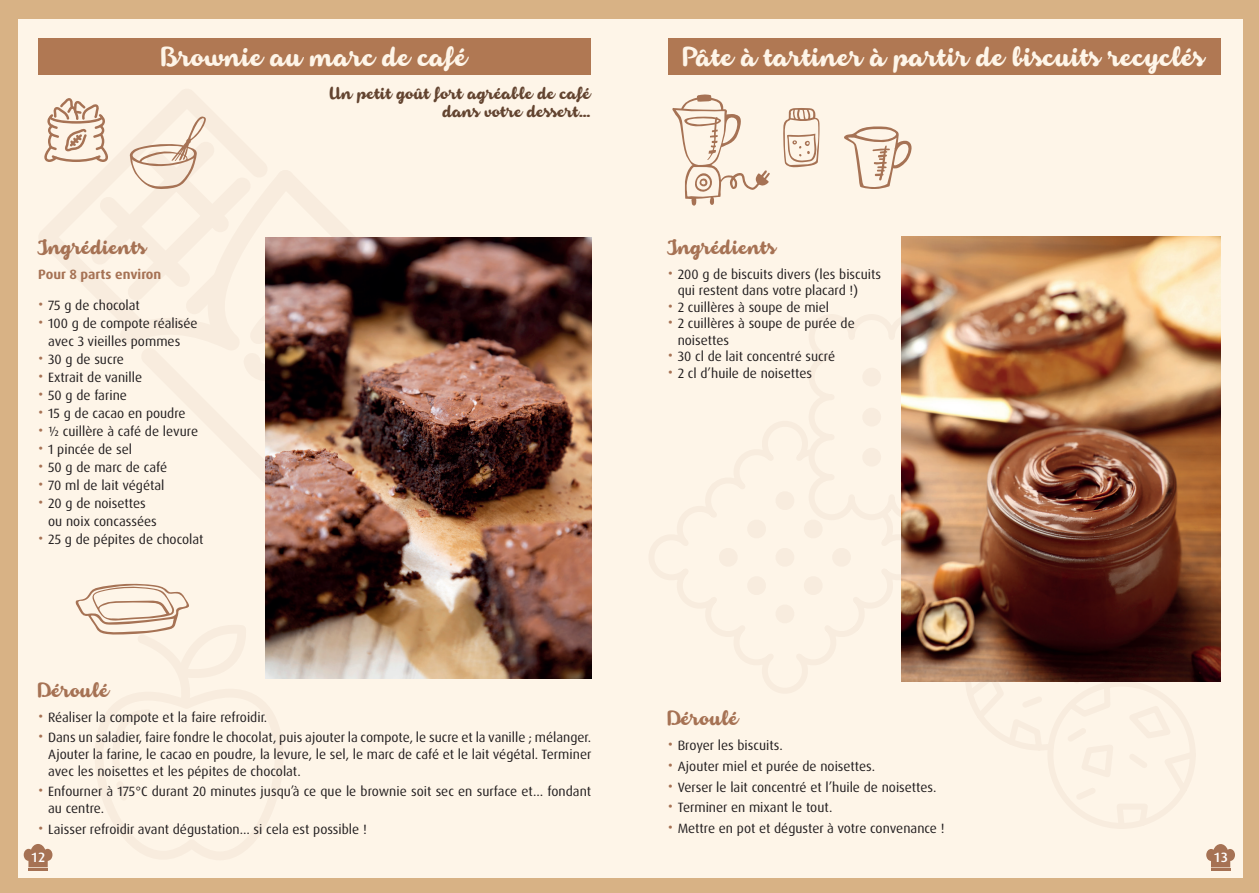
<style>
.page{position:relative;width:1259px;height:893px;background:#d8b285}
.page>*{position:absolute;margin:0;border:0;box-sizing:border-box;transform-origin:0 0}
.t1{font:24px "Armonioso";color:#fef5e8}
.t2{font:18px "Armonioso";color:#a67254}
.t3{font:15px "Armonioso";color:#634430}
.t4{font:13.5px/16.5px "Dax Pro";color:#231f20}
.t5{font:700 13.5px "Dax Pro";color:#a67254}
.t6{font:500 13.5px "Dax";color:#fff}
.s1{font-size:16.5px;color:#a67254}
</style>
<div class="page">
<div style="left:18px;top:19px;width:1224px;height:859px;background:#fef5e8"></div>
<svg style="left:24px;top:844px;width:28px;height:23px"></svg>
<hr style="left:28px;top:868px;width:20px;height:3px;background:#a67254">
<div style="left:30px;top:859px;width:17px;height:7px;background:#a67254"></div>
<svg style="left:1206px;top:844px;width:29px;height:23px"></svg>
<hr style="left:1211px;top:868px;width:19px;height:3px;background:#a67254">
<div style="left:1212px;top:859px;width:17px;height:7px;background:#a67254"></div>
<svg style="left:783px;top:108px;width:36px;height:59px"></svg>
<svg style="left:844px;top:126px;width:68px;height:63px"></svg>
<div style="left:38px;top:38px;width:553px;height:37px;background:#b07853"></div>
<img style="left:265px;top:238px;width:326px;height:441px">
<div style="left:668px;top:38px;width:552px;height:37px;background:#b07853"></div>
<img style="left:901px;top:236px;width:319px;height:446px">
<svg style="left:75px;top:583px;width:208px;height:96px"></svg>
<svg style="left:44px;top:98px;width:348px;height:342px"></svg>
<svg style="left:672px;top:94px;width:98px;height:112px"></svg>
<p class="t1" style="left:161px;top:41px;width:308px">Brownie au marc de café</p>
<p class="t2" style="left:38px;top:234px;width:110px">Ingrédients</p>
<p class="t5" style="left:38px;top:265px;width:125px">Pour 8 parts environ</p>
<p class="t4" style="left:38px;top:297px;width:103px"><span class="s1">•</span> 75 g de chocolat</p>
<p class="t4" style="left:38px;top:314px;width:161px;line-height:18px;text-align:center"><span class="s1">•</span> 100 g de compote réalisée avec 3 vieilles pommes</p>
<p class="t4" style="left:38px;top:351px;width:87px"><span class="s1">•</span> 30 g de sucre</p>
<p class="t4" style="left:38px;top:369px;width:105px"><span class="s1">•</span> Extrait de vanille</p>
<p class="t4" style="left:38px;top:387px;width:90px"><span class="s1">•</span> 50 g de farine</p>
<p class="t4" style="left:38px;top:405px;width:149px"><span class="s1">•</span> 15 g de cacao en poudre</p>
<p class="t4" style="left:38px;top:423px;width:161px"><span class="s1">•</span> ½ cuillère à café de levure</p>
<p class="t4" style="left:38px;top:441px;width:95px"><span class="s1">•</span> 1 pincée de sel</p>
<p class="t4" style="left:38px;top:459px;width:130px"><span class="s1">•</span> 50 g de marc de café</p>
<p class="t4" style="left:38px;top:477px;width:128px"><span class="s1">•</span> 70 ml de lait végétal</p>
<p class="t4" style="left:48px;top:494px;width:110px;line-height:18px;text-indent:-10px"><span class="s1">•</span> 20 g de noisettes ou noix concassées</p>
<p class="t4" style="left:38px;top:531px;width:167px"><span class="s1">•</span> 25 g de pépites de chocolat</p>
<p class="t3" style="left:330px;top:83px;width:263px">Un petit goût fort agréable de café</p>
<p class="t3" style="left:443px;top:101px;width:150px">dans votre dessert…</p>
<p class="t2" style="left:38px;top:677px;width:73px">Déroulé</p>
<p class="t4" style="left:38px;top:709px;width:231px"><span class="s1">•</span> Réaliser la compote et la faire refroidir.</p>
<p class="t4" style="left:48px;top:730px;width:545px;text-align:justify;text-indent:-10px"><span class="s1">•</span> Dans un saladier, faire fondre le chocolat, puis ajouter la compote, le sucre et la vanille ; mélanger.<br>Ajouter la farine, le cacao en poudre, la levure, le sel, le marc de café et le lait végétal. Terminer avec les noisettes et les pépites de chocolat.</p>
<p class="t4" style="left:48px;top:783px;width:544px;text-indent:-10px"><span class="s1">•</span> Enfourner à 175°C durant 20 minutes jusqu’à ce que le brownie soit sec en surface et… fondant au centre.</p>
<p class="t4" style="left:38px;top:821px;width:330px"><span class="s1">•</span> Laisser refroidir avant dégustation… si cela est possible !</p>
<p class="t1" style="left:683px;top:41px;width:523px">Pâte à tartiner à partir de biscuits recyclés</p>
<p class="t2" style="left:668px;top:234px;width:110px">Ingrédients</p>
<p class="t4" style="left:677px;top:266px;width:205px;text-indent:-10px"><span class="s1">•</span> 200 g de biscuits divers (les biscuits qui restent dans votre placard !)</p>
<p class="t4" style="left:668px;top:299px;width:163px"><span class="s1">•</span> 2 cuillères à soupe de miel</p>
<p class="t4" style="left:677px;top:315px;width:179px;text-indent:-10px"><span class="s1">•</span> 2 cuillères à soupe de purée de noisettes</p>
<p class="t4" style="left:668px;top:348px;width:169px"><span class="s1">•</span> 30 cl de lait concentré sucré</p>
<p class="t4" style="left:668px;top:365px;width:146px"><span class="s1">•</span> 2 cl d’huile de noisettes</p>
<p class="t2" style="left:668px;top:706px;width:73px">Déroulé</p>
<p class="t4" style="left:668px;top:737px;width:116px"><span class="s1">•</span> Broyer les biscuits.</p>
<p class="t4" style="left:668px;top:758px;width:209px"><span class="s1">•</span> Ajouter miel et purée de noisettes.</p>
<p class="t4" style="left:668px;top:779px;width:270px"><span class="s1">•</span> Verser le lait concentré et l’huile de noisettes.</p>
<p class="t4" style="left:668px;top:800px;width:166px"><span class="s1">•</span> Terminer en mixant le tout.</p>
<p class="t4" style="left:668px;top:820px;width:278px"><span class="s1">•</span> Mettre en pot et déguster à votre convenance !</p>
<p class="t6" style="left:31px;top:850px;width:16px">12</p>
<p class="t6" style="left:1213px;top:850px;width:16px">13</p>
</div>
